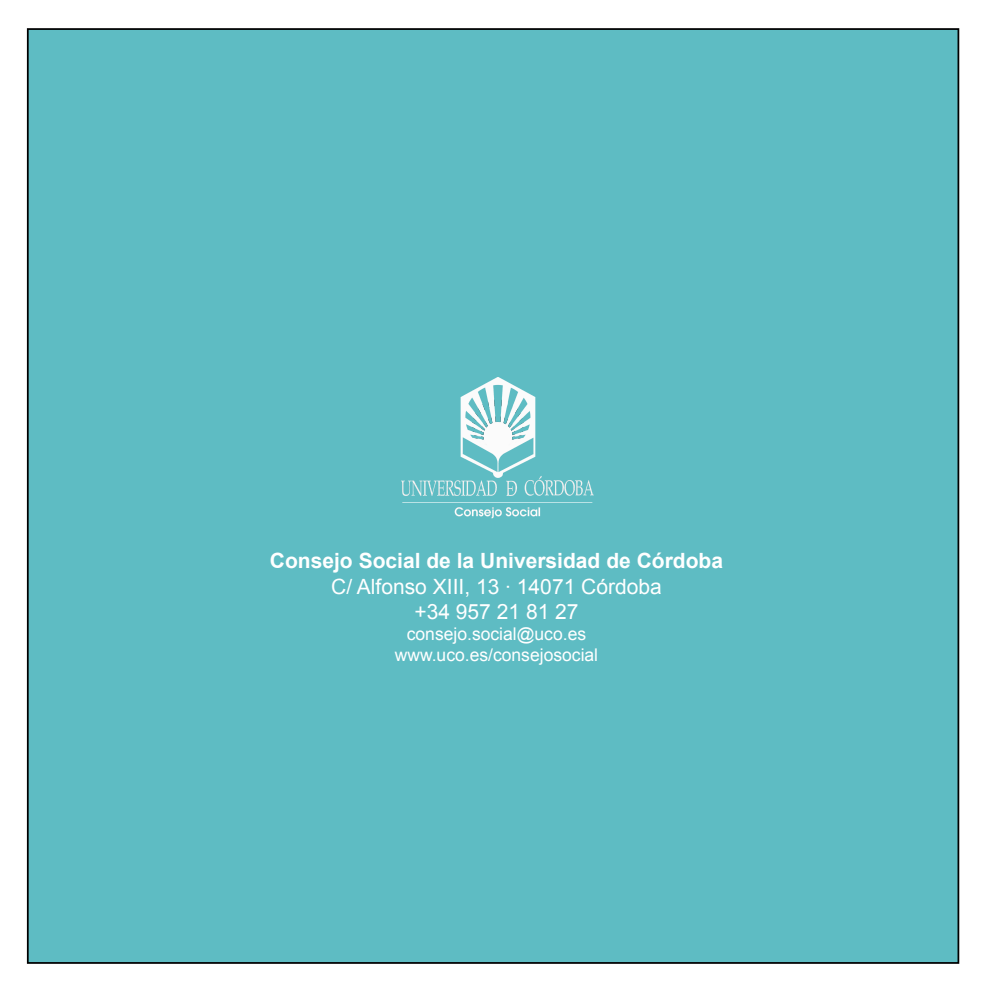
<style>
.page{position:relative;width:993px;height:993px;background:#fff}
.page>*{position:absolute;margin:0;border:0;box-sizing:border-box;transform-origin:0 0}
.t1{font:21px/25.2px "Arial";color:#fff;text-align:center}
.t2{font:700 21px "Arial";color:#fff}
.t3{font:17.5px/21px "Arial";color:#fff;text-align:center}
</style>
<div class="page">
<div style="left:27px;top:28px;width:931px;height:935px;background:#5ebcc3;border:2px solid #000"></div>
<img style="left:401px;top:377px;width:192px;height:142px">
<p class="t2" style="left:270px;top:547px;width:454px">Consejo Social de la Universidad de Córdoba</p>
<p class="t1" style="left:331px;top:573px;width:332px">C/ Alfonso XIII, 13 · 14071 Córdoba +34 957 21 81 27</p>
<p class="t3" style="left:394px;top:623px;width:205px">consejo.social@uco.es www.uco.es/consejosocial</p>
</div>
